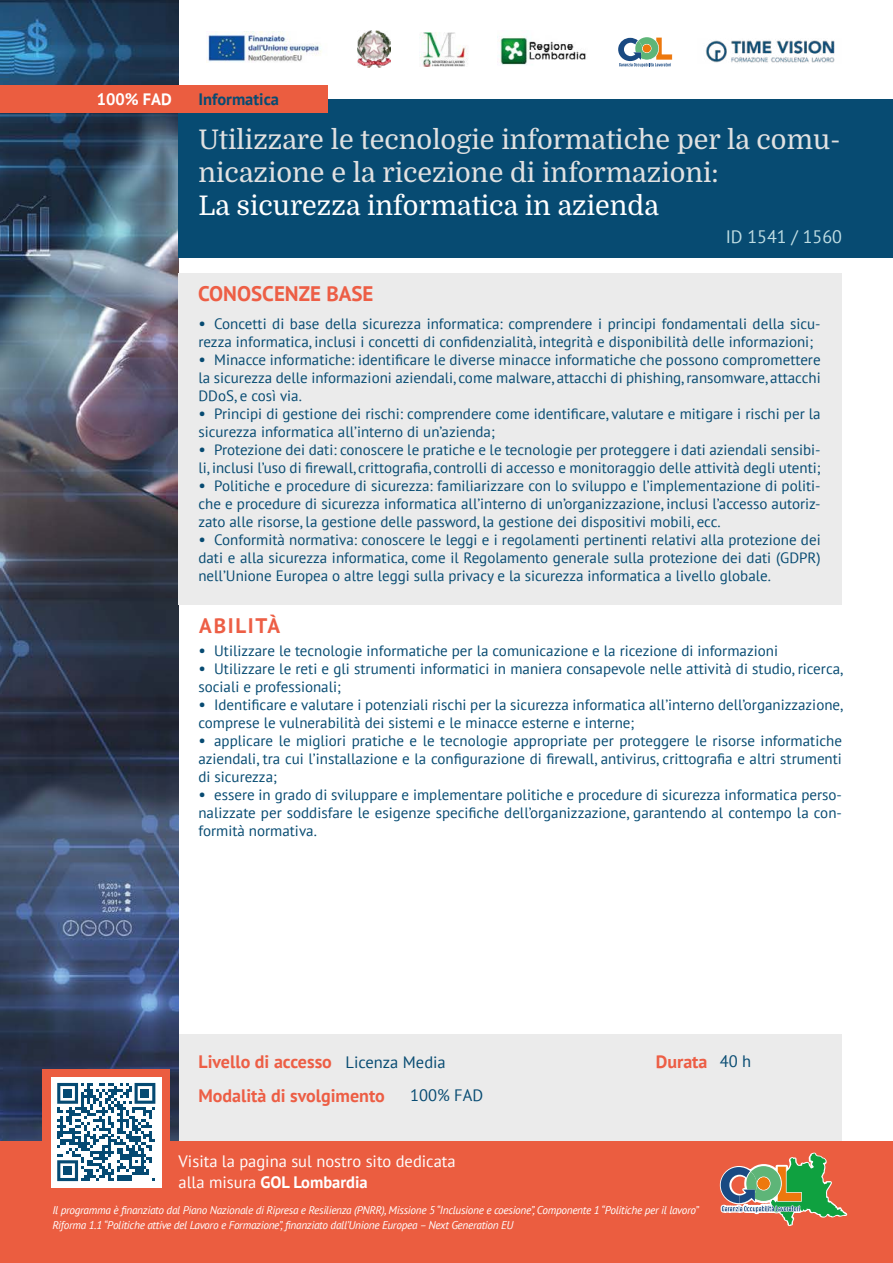
<style>
.page{position:relative;width:893px;height:1263px;background:#fff}
.page>*{position:absolute;margin:0;border:0;box-sizing:border-box;transform-origin:0 0}
.t1{font:27px/33px "Domine";color:#e1e1e1}
.t2{font:27px "Domine";color:#fff}
.t3{font:700 21px "PT Sans";color:#ed5e45}
.t4{font:700 21px "PT Sans";letter-spacing:.08em;color:#ed5e45}
.t5{font:700 18px "PT Sans";color:#ed5e45}
.t6{font:18px "PT Sans";color:#bfdde3}
.t7{font:16.5px/21px "PT Sans";color:#fff}
.t8{font:16.5px "PT Sans";color:#074b72}
.t9{font:700 16.5px "PT Sans";color:#074b72}
.t10{font:700 16.5px "PT Sans";color:#fff}
.t11{font:15px/18px "PT Sans";color:#074b72}
.t12{font:italic 11.25px/15px "PT Sans";letter-spacing:-.025em;color:#fff}
.s1{font-size:16.5px}
.s2{font-weight:700}
</style>
<div class="page">
<div style="left:179px;top:1034px;width:663px;height:229px;background:#ebebeb"></div>
<img style="left:0;top:0;width:179px;height:1141px">
<div style="left:179px;top:99px;width:714px;height:159px;background:#074b72"></div>
<div style="left:0;top:85px;width:327px;height:28px;background:#eb5d40"></div>
<div style="left:0;top:1141px;width:893px;height:122px;background:#eb5d40"></div>
<div style="left:43px;top:1069px;width:127px;height:127px;background:#eb5d40"></div>
<div style="left:51px;top:1077px;width:110px;height:110px;background:#fff"></div>
<svg style="left:57px;top:1083px;width:98px;height:98px"></svg>
<div style="left:63px;top:1089px;width:9px;height:9px;background:#054a73"></div>
<div style="left:141px;top:1089px;width:8px;height:9px;background:#054a73"></div>
<div style="left:63px;top:1166px;width:9px;height:9px;background:#054a73"></div>
<svg style="left:719px;top:1152px;width:129px;height:74px"></svg>
<div style="left:179px;top:273px;width:663px;height:332px;background:#ebebeb"></div>
<img style="left:206px;top:32px;width:116px;height:30px">
<img style="left:419px;top:33px;width:49px;height:33px">
<svg style="left:618px;top:37px;width:54px;height:30px"></svg>
<img style="left:498px;top:36px;width:88px;height:29px">
<img style="left:357px;top:31px;width:33px;height:37px">
<img style="left:705px;top:40px;width:130px;height:23px">
<p class="t10" style="left:97px;top:88px;width:77px">100% FAD</p>
<p class="t9" style="left:198px;top:88px;width:82px">Informatica</p>
<h1 class="t1" style="left:198px;top:124px;width:644px">Utilizzare le tecnologie informatiche per la comu&shy;nicazione e la ricezione di informazioni:</h1>
<h1 class="t2" style="left:198px;top:190px;width:462px">La sicurezza informatica in azienda</h1>
<h2 class="t3" style="left:198px;top:279px;width:177px">CONOSCENZE BASE</h2>
<p class="t6" style="left:726px;top:225px;width:118px">ID 1541 / 1560</p>
<p class="t11" style="left:198px;top:314px;width:624px"><span class="s1">•</span> Concetti di base della sicurezza informatica: comprendere i principi fondamentali della sicu&shy;rezza informatica, inclusi i concetti di confidenzialità, integrità e disponibilità delle informazioni;</p>
<p class="t11" style="left:198px;top:350px;width:624px;text-align:justify"><span class="s1">•</span> Minacce informatiche: identificare le diverse minacce informatiche che possono compromettere la sicurezza delle informazioni aziendali, come malware, attacchi di phishing, ransomware, attacchi DDoS, e così via.</p>
<p class="t11" style="left:198px;top:404px;width:624px"><span class="s1">•</span> Principi di gestione dei rischi: comprendere come identificare, valutare e mitigare i rischi per la sicurezza informatica all’interno di un’azienda;</p>
<p class="t11" style="left:198px;top:440px;width:624px"><span class="s1">•</span> Protezione dei dati: conoscere le pratiche e le tecnologie per proteggere i dati aziendali sensibi&shy;li, inclusi l’uso di firewall, crittografia, controlli di accesso e monitoraggio delle attività degli utenti;</p>
<p class="t11" style="left:198px;top:476px;width:624px;text-align:justify"><span class="s1">•</span> Politiche e procedure di sicurezza: familiarizzare con lo sviluppo e l’implementazione di politi&shy;che e procedure di sicurezza informatica all’interno di un’organizzazione, inclusi l’accesso autoriz&shy;zato alle risorse, la gestione delle password, la gestione dei dispositivi mobili, ecc.</p>
<p class="t11" style="left:198px;top:530px;width:624px;text-align:justify"><span class="s1">•</span> Conformità normativa: conoscere le leggi e i regolamenti pertinenti relativi alla protezione dei dati e alla sicurezza informatica, come il Regolamento generale sulla protezione dei dati (GDPR) nell’Unione Europea o altre leggi sulla privacy e la sicurezza informatica a livello globale.</p>
<h2 class="t4" style="left:199px;top:612px;width:82px">ABILITÀ</h2>
<p class="t11" style="left:198px;top:641px;width:581px"><span class="s1">•</span> Utilizzare le tecnologie informatiche per la comunicazione e la ricezione di informazioni</p>
<p class="t11" style="left:198px;top:659px;width:646px"><span class="s1">•</span> Utilizzare le reti e gli strumenti informatici in maniera consapevole nelle attività di studio, ricerca, sociali e professionali;</p>
<p class="t11" style="left:198px;top:695px;width:646px"><span class="s1">•</span> Identificare e valutare i potenziali rischi per la sicurezza informatica all’interno dell’organizzazione, comprese le vulnerabilità dei sistemi e le minacce esterne e interne;</p>
<p class="t11" style="left:198px;top:731px;width:645px;text-align:justify"><span class="s1">•</span> applicare le migliori pratiche e le tecnologie appropriate per proteggere le risorse informatiche aziendali, tra cui l’installazione e la configurazione di firewall, antivirus, crittografia e altri strumenti di sicurezza;</p>
<p class="t11" style="left:198px;top:785px;width:645px;text-align:justify"><span class="s1">•</span> essere in grado di sviluppare e implementare politiche e procedure di sicurezza informatica perso&shy;nalizzate per soddisfare le esigenze specifiche dell’organizzazione, garantendo al contempo la con&shy;formità normativa.</p>
<p class="t5" style="left:198px;top:1050px;width:135px">Livello di accesso</p>
<p class="t8" style="left:345px;top:1051px;width:102px">Licenza Media</p>
<p class="t8" style="left:720px;top:1051px;width:33px">40 h</p>
<p class="t5" style="left:656px;top:1050px;width:53px">Durata</p>
<p class="t5" style="left:198px;top:1084px;width:188px">Modalità di svolgimento</p>
<p class="t8" style="left:410px;top:1084px;width:75px">100% FAD</p>
<p class="t7" style="left:179px;top:1150px;width:279px">Visita la pagina sul nostro sito dedicata alla misura <span class="s2">GOL Lombardia</span></p>
<p class="t12" style="left:52px;top:1203px;width:648px">Il programma è finanziato dal Piano Nazionale di Ripresa e Resilienza (PNRR), Missione 5 “Inclusione e coesione”, Componente 1 “Politiche per il lavoro”<br>Riforma 1.1 “Politiche attive del Lavoro e Formazione”, finanziato dall’Unione Europea – Next Generation EU</p>
</div>
